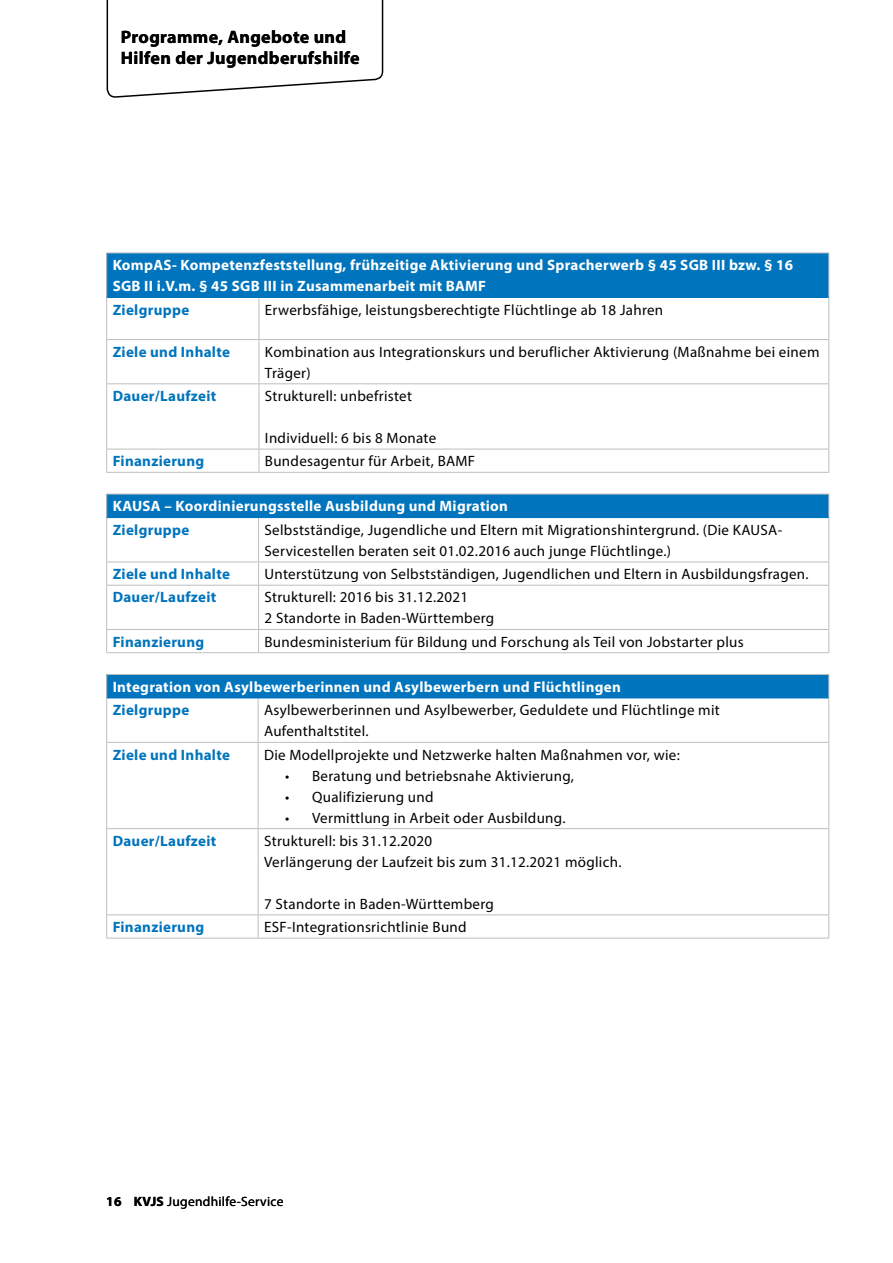
<style>
.page{position:relative;width:893px;height:1263px;background:#fff}
.page>*{position:absolute;margin:0;border:0;box-sizing:border-box;transform-origin:0 0}
.t1{font:700 18px/21px "Myriad Pro";letter-spacing:.02em;color:#000}
._5-Tabelle{font:15px/21px "Myriad Pro";letter-spacing:.02em;color:#000}
._5-Tabelle_Kopf{font:700 15px/21px "Myriad Pro";letter-spacing:.02em;color:#fff}
._5-Tabelle_Kopf_ws_b{font:700 15px "Myriad Pro";letter-spacing:.02em;color:#0074bc}
._5-Tabelle_eingerück{font:15px "Myriad Pro";letter-spacing:.02em;color:#000}
.t2{font:13.5px "Myriad Pro";letter-spacing:.02em;color:#000}
.s1{font-weight:700}
</style>
<div class="page">
<svg style="left:106px;top:0;width:278px;height:98px"></svg>
<div style="left:107px;top:253px;width:722px;height:44px;background:#0074bc"></div>
<hr style="left:106px;top:253px;width:153px;height:1px;background:#bfbfbf">
<hr style="left:106px;top:253px;width:1px;height:44px;background:#bfbfbf">
<hr style="left:259px;top:253px;width:570px;height:1px;background:#bfbfbf">
<hr style="left:828px;top:253px;width:1px;height:44px;background:#bfbfbf">
<hr style="left:106px;top:297px;width:1px;height:42px;background:#bfbfbf">
<hr style="left:259px;top:298px;width:1px;height:41px;background:#bfbfbf">
<hr style="left:828px;top:297px;width:1px;height:42px;background:#bfbfbf">
<hr style="left:106px;top:339px;width:153px;height:1px;background:#bfbfbf">
<hr style="left:106px;top:340px;width:1px;height:43px;background:#bfbfbf">
<hr style="left:259px;top:339px;width:570px;height:1px;background:#bfbfbf">
<hr style="left:259px;top:340px;width:1px;height:43px;background:#bfbfbf">
<hr style="left:828px;top:340px;width:1px;height:43px;background:#bfbfbf">
<hr style="left:106px;top:383px;width:153px;height:1px;background:#bfbfbf">
<hr style="left:106px;top:384px;width:1px;height:65px;background:#bfbfbf">
<hr style="left:259px;top:383px;width:570px;height:1px;background:#bfbfbf">
<hr style="left:259px;top:384px;width:1px;height:65px;background:#bfbfbf">
<hr style="left:828px;top:384px;width:1px;height:65px;background:#bfbfbf">
<hr style="left:106px;top:449px;width:153px;height:1px;background:#bfbfbf">
<svg style="left:106px;top:449px;width:1px;height:23px"></svg>
<hr style="left:259px;top:449px;width:570px;height:1px;background:#bfbfbf">
<svg style="left:259px;top:449px;width:1px;height:23px"></svg>
<svg style="left:828px;top:449px;width:1px;height:23px"></svg>
<hr style="left:106px;top:472px;width:153px;height:1px;background:#bfbfbf">
<hr style="left:259px;top:472px;width:570px;height:1px;background:#bfbfbf">
<hr style="left:107px;top:296px;width:152px;height:2px;background:#0074bc">
<hr style="left:259px;top:296px;width:569px;height:2px;background:#0074bc">
<div style="left:107px;top:494px;width:722px;height:23px;background:#0074bc"></div>
<hr style="left:106px;top:494px;width:153px;height:1px;background:#bfbfbf">
<svg style="left:106px;top:494px;width:1px;height:23px"></svg>
<hr style="left:259px;top:494px;width:570px;height:1px;background:#bfbfbf">
<svg style="left:828px;top:494px;width:1px;height:23px"></svg>
<hr style="left:106px;top:517px;width:1px;height:45px;background:#bfbfbf">
<hr style="left:258px;top:518px;width:1px;height:44px;background:#bfbfbf">
<hr style="left:828px;top:517px;width:1px;height:45px;background:#bfbfbf">
<hr style="left:106px;top:562px;width:153px;height:1px;background:#bfbfbf">
<svg style="left:106px;top:562px;width:1px;height:23px"></svg>
<hr style="left:259px;top:562px;width:570px;height:1px;background:#bfbfbf">
<svg style="left:258px;top:562px;width:1px;height:23px"></svg>
<svg style="left:828px;top:562px;width:1px;height:23px"></svg>
<hr style="left:106px;top:585px;width:153px;height:1px;background:#bfbfbf">
<hr style="left:106px;top:586px;width:1px;height:43px;background:#bfbfbf">
<hr style="left:259px;top:585px;width:570px;height:1px;background:#bfbfbf">
<hr style="left:258px;top:586px;width:1px;height:43px;background:#bfbfbf">
<hr style="left:828px;top:586px;width:1px;height:43px;background:#bfbfbf">
<hr style="left:106px;top:629px;width:153px;height:1px;background:#bfbfbf">
<svg style="left:106px;top:630px;width:1px;height:22px"></svg>
<hr style="left:259px;top:629px;width:570px;height:1px;background:#bfbfbf">
<svg style="left:258px;top:630px;width:1px;height:22px"></svg>
<svg style="left:828px;top:630px;width:1px;height:22px"></svg>
<hr style="left:106px;top:652px;width:153px;height:1px;background:#bfbfbf">
<hr style="left:259px;top:652px;width:570px;height:1px;background:#bfbfbf">
<hr style="left:107px;top:517px;width:152px;height:1px;background:#0074bc">
<hr style="left:259px;top:517px;width:569px;height:1px;background:#0074bc">
<div style="left:107px;top:674px;width:722px;height:24px;background:#0074bc"></div>
<hr style="left:106px;top:674px;width:152px;height:1px;background:#bfbfbf">
<svg style="left:106px;top:675px;width:1px;height:23px"></svg>
<hr style="left:258px;top:674px;width:571px;height:1px;background:#bfbfbf">
<svg style="left:828px;top:675px;width:1px;height:23px"></svg>
<hr style="left:106px;top:698px;width:1px;height:44px;background:#bfbfbf">
<hr style="left:258px;top:698px;width:1px;height:44px;background:#bfbfbf">
<hr style="left:828px;top:698px;width:1px;height:44px;background:#bfbfbf">
<hr style="left:106px;top:742px;width:152px;height:1px;background:#bfbfbf">
<hr style="left:106px;top:743px;width:1px;height:85px;background:#bfbfbf">
<hr style="left:258px;top:742px;width:571px;height:1px;background:#bfbfbf">
<hr style="left:258px;top:743px;width:1px;height:85px;background:#bfbfbf">
<hr style="left:828px;top:743px;width:1px;height:85px;background:#bfbfbf">
<hr style="left:106px;top:828px;width:152px;height:1px;background:#bfbfbf">
<hr style="left:106px;top:829px;width:1px;height:85px;background:#bfbfbf">
<hr style="left:258px;top:828px;width:571px;height:1px;background:#bfbfbf">
<hr style="left:258px;top:829px;width:1px;height:85px;background:#bfbfbf">
<hr style="left:828px;top:829px;width:1px;height:85px;background:#bfbfbf">
<hr style="left:106px;top:914px;width:152px;height:1px;background:#bfbfbf">
<svg style="left:106px;top:915px;width:1px;height:23px"></svg>
<hr style="left:258px;top:914px;width:571px;height:1px;background:#bfbfbf">
<svg style="left:258px;top:915px;width:1px;height:23px"></svg>
<svg style="left:828px;top:915px;width:1px;height:23px"></svg>
<hr style="left:106px;top:938px;width:152px;height:1px;background:#bfbfbf">
<hr style="left:258px;top:938px;width:571px;height:1px;background:#bfbfbf">
<p class="t1" style="left:121px;top:25px;width:240px">Programme, Angebote und<br>Hilfen der Jugendberufshilfe</p>
<p class="_5-Tabelle_Kopf" style="left:113px;top:254px;width:682px">KompAS- Kompetenzfeststellung, frühzeitige Aktivierung und Spracherwerb § 45 SGB III bzw. § 16<br>SGB II i.V.m. § 45 SGB III in Zusammenarbeit mit BAMF</p>
<p class="_5-Tabelle_Kopf_ws_b" style="left:113px;top:300px;width:78px">Zielgruppe</p>
<p class="_5-Tabelle" style="left:265px;top:299px;width:400px">Erwerbsfähige, leistungsberechtigte Flüchtlinge ab 18 Jahren</p>
<p class="_5-Tabelle_Kopf_ws_b" style="left:113px;top:342px;width:119px">Ziele und Inhalte</p>
<p class="_5-Tabelle" style="left:265px;top:341px;width:556px">Kombination aus Integrationskurs und beruflicher Aktivierung (Maßnahme bei einem<br>Träger)</p>
<p class="_5-Tabelle_Kopf_ws_b" style="left:113px;top:386px;width:105px">Dauer/Laufzeit</p>
<p class="_5-Tabelle" style="left:265px;top:385px;width:149px">Strukturell: unbefristet</p>
<p class="_5-Tabelle" style="left:265px;top:427px;width:173px">Individuell: 6 bis 8 Monate</p>
<p class="_5-Tabelle_Kopf_ws_b" style="left:113px;top:451px;width:93px">Finanzierung</p>
<p class="_5-Tabelle" style="left:265px;top:451px;width:212px">Bundesagentur für Arbeit, BAMF</p>
<p class="_5-Tabelle_Kopf" style="left:113px;top:495px;width:397px">KAUSA – Koordinierungsstelle Ausbildung und Migration</p>
<p class="_5-Tabelle_Kopf_ws_b" style="left:113px;top:520px;width:78px">Zielgruppe</p>
<p class="_5-Tabelle" style="left:265px;top:519px;width:519px">Selbstständige, Jugendliche und Eltern mit Migrationshintergrund. (Die KAUSA-<br>Servicestellen beraten seit 01.02.2016 auch junge Flüchtlinge.)</p>
<p class="_5-Tabelle_Kopf_ws_b" style="left:113px;top:564px;width:119px">Ziele und Inhalte</p>
<p class="_5-Tabelle" style="left:265px;top:563px;width:545px">Unterstützung von Selbstständigen, Jugendlichen und Eltern in Ausbildungsfragen.</p>
<p class="_5-Tabelle_Kopf_ws_b" style="left:113px;top:588px;width:105px">Dauer/Laufzeit</p>
<p class="_5-Tabelle" style="left:265px;top:587px;width:205px">Strukturell: 2016 bis 31.12.2021</p>
<p class="_5-Tabelle" style="left:265px;top:608px;width:231px">2 Standorte in Baden-Württemberg</p>
<p class="_5-Tabelle_Kopf_ws_b" style="left:113px;top:632px;width:93px">Finanzierung</p>
<p class="_5-Tabelle" style="left:265px;top:631px;width:481px">Bundesministerium für Bildung und Forschung als Teil von Jobstarter plus</p>
<p class="_5-Tabelle_Kopf" style="left:113px;top:676px;width:510px">Integration von Asylbewerberinnen und Asylbewerbern und Flüchtlingen</p>
<p class="_5-Tabelle_Kopf_ws_b" style="left:113px;top:700px;width:78px">Zielgruppe</p>
<p class="_5-Tabelle" style="left:264px;top:700px;width:457px">Asylbewerberinnen und Asylbewerber, Geduldete und Flüchtlinge mit<br>Aufenthaltstitel.</p>
<p class="_5-Tabelle_Kopf_ws_b" style="left:113px;top:745px;width:119px">Ziele und Inhalte</p>
<p class="_5-Tabelle" style="left:264px;top:744px;width:417px">Die Modellprojekte und Netzwerke halten Maßnahmen vor, wie:</p>
<p class="_5-Tabelle_eingerück" style="left:285px;top:766px;width:290px">• Beratung und betriebsnahe Aktivierung,</p>
<p class="_5-Tabelle_eingerück" style="left:285px;top:787px;width:150px">• Qualifizierung und</p>
<p class="_5-Tabelle_eingerück" style="left:285px;top:808px;width:282px">• Vermittlung in Arbeit oder Ausbildung.</p>
<p class="_5-Tabelle_Kopf_ws_b" style="left:113px;top:831px;width:105px">Dauer/Laufzeit</p>
<p class="_5-Tabelle" style="left:264px;top:830px;width:170px">Strukturell: bis 31.12.2020</p>
<p class="_5-Tabelle" style="left:264px;top:851px;width:359px">Verlängerung der Laufzeit bis zum 31.12.2021 möglich.</p>
<p class="_5-Tabelle" style="left:264px;top:893px;width:231px">7 Standorte in Baden-Württemberg</p>
<p class="_5-Tabelle_Kopf_ws_b" style="left:113px;top:917px;width:93px">Finanzierung</p>
<p class="_5-Tabelle" style="left:264px;top:916px;width:204px">ESF-Integrationsrichtlinie Bund</p>
<p class="t2" style="left:106px;top:1193px;width:179px"><span class="s1">16 KVJS</span> Jugendhilfe-Service</p>
</div>
